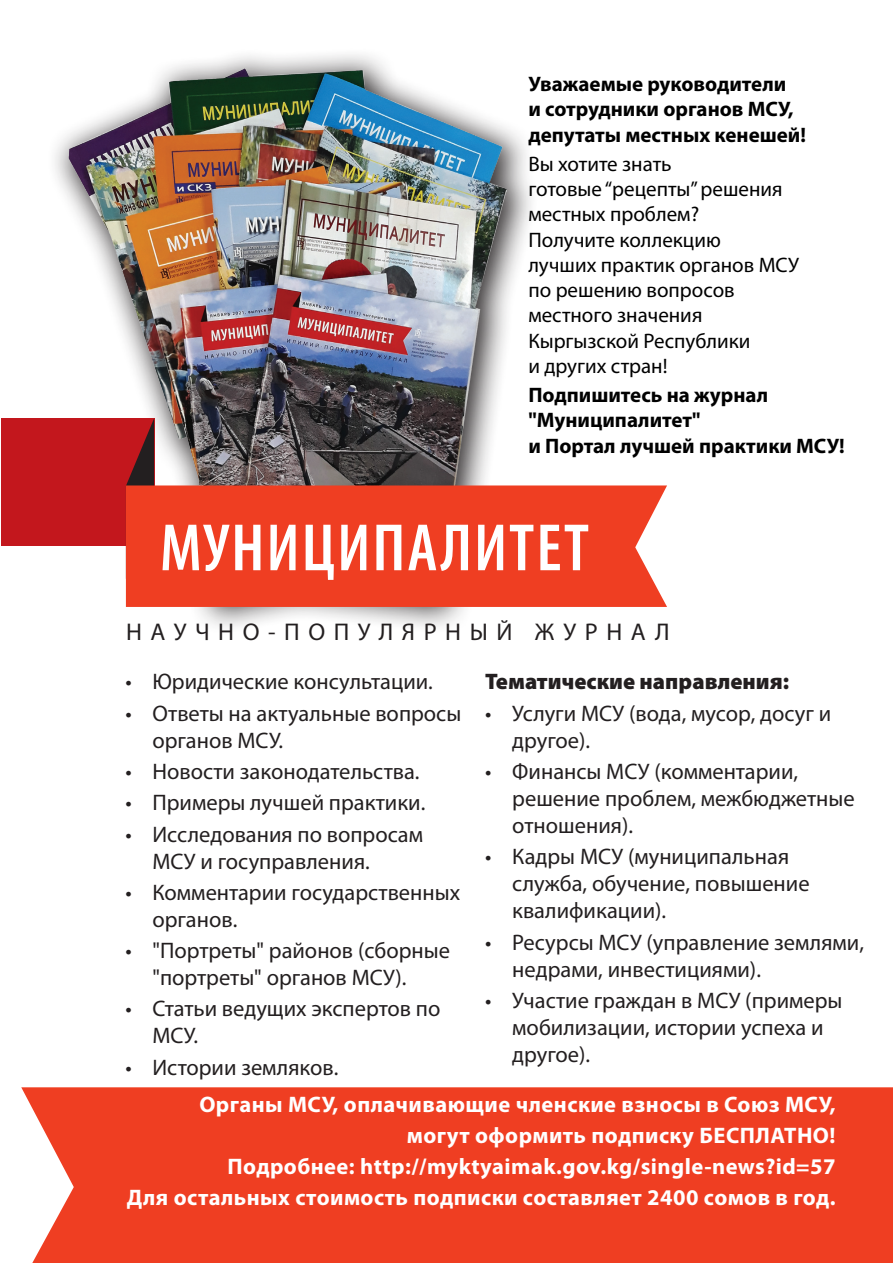
<style>
.page{position:relative;width:893px;height:1263px;background:#fff}
.page>*{position:absolute;margin:0;border:0;box-sizing:border-box;transform-origin:0 0}
.t1{font:600 condensed 67.5px "Myriad Pro";letter-spacing:.03em;color:#fff}
.t2{font:24.3px "Myriad Pro";letter-spacing:.35em;color:#231f20}
.t3{font:22.5px/27px "Myriad Pro";color:#231f20}
.t4{font:700 22.5px/31px "Myriad Pro";letter-spacing:.02em;color:#fff;text-align:right}
.t5{font:900 22.5px "Myriad Pro";color:#231f20}
.t6{font:21px/25.2px "Myriad Pro";color:#000}
.t7{font:700 21px/25.2px "Myriad Pro";color:#000}
</style>
<div class="page">
<div style="left:46px;top:47px;width:494px;height:588px;background:#231f20;opacity:.95"></div>
<img style="left:68px;top:68px;width:438px;height:533px">
<div style="left:1px;top:418px;width:153px;height:128px;background:#c3171d"></div>
<svg style="left:126px;top:419px;width:28px;height:66px"></svg>
<div style="left:126px;top:485px;width:541px;height:122px;background:#ef3e22"></div>
<div style="left:21px;top:1087px;width:872px;height:176px;background:#ef3e22"></div>
<p class="t7" style="left:528px;top:71px;width:279px">Уважаемые руководители<br>и сотрудники органов МСУ, депутаты местных кенешей!</p>
<p class="t6" style="left:528px;top:151px;width:272px">Вы хотите знать<br>готовые “рецепты” решения местных проблем?<br>Получите коллекцию<br>лучших практик органов МСУ по решению вопросов местного значения<br>Кыргызской Республики<br>и других стран!</p>
<p class="t7" style="left:528px;top:382px;width:318px">Подпишитесь на журнал "Муниципалитет"<br>и Портал лучшей практики МСУ!</p>
<h1 class="t1" style="left:160px;top:506px;width:431px">МУНИЦИПАЛИТЕТ</h1>
<p class="t2" style="left:126px;top:617px;width:545px">НАУЧНО-ПОПУЛЯРНЫЙ ЖУРНАЛ</p>
<p class="t3" style="left:125px;top:668px;width:309px">• Юридические консультации.</p>
<p class="t3" style="left:152px;top:699px;width:310px;text-indent:-27px">• Ответы на актуальные вопросы органов МСУ.</p>
<p class="t3" style="left:125px;top:758px;width:296px">• Новости законодательства.</p>
<p class="t3" style="left:125px;top:789px;width:301px">• Примеры лучшей практики.</p>
<p class="t3" style="left:152px;top:820px;width:272px;text-indent:-27px">• Исследования по вопросам<br>МСУ и госуправления.</p>
<p class="t3" style="left:152px;top:878px;width:309px;text-indent:-27px">• Комментарии государственных органов.</p>
<p class="t3" style="left:152px;top:937px;width:299px;text-indent:-27px">• "Портреты" районов (сборные "портреты" органов МСУ).</p>
<p class="t3" style="left:152px;top:995px;width:289px;text-indent:-27px">• Статьи ведущих экспертов по<br>МСУ.</p>
<p class="t3" style="left:125px;top:1053px;width:215px">• Истории земляков.</p>
<p class="t5" style="left:485px;top:667px;width:305px">Тематические направления:</p>
<p class="t3" style="left:512px;top:699px;width:321px;text-indent:-27px">• Услуги МСУ (вода, мусор, досуг и другое).</p>
<p class="t3" style="left:512px;top:758px;width:344px;text-indent:-27px">• Финансы МСУ (комментарии, решение проблем, межбюджетные отношения).</p>
<p class="t3" style="left:512px;top:843px;width:299px;text-indent:-27px">• Кадры МСУ (муниципальная служба, обучение, повышение квалификации).</p>
<p class="t3" style="left:512px;top:928px;width:353px;text-indent:-27px">• Ресурсы МСУ (управление землями, недрами, инвестициями).</p>
<p class="t3" style="left:512px;top:986px;width:332px;text-indent:-27px">• Участие граждан в МСУ (примеры мобилизации, истории успеха и другое).</p>
<p class="t4" style="left:127px;top:1088px;width:710px">Органы МСУ, оплачивающие членские взносы в Союз МСУ,<br>могут оформить подписку БЕСПЛАТНО!<br>Подробнее: http://myktyaimak.gov.kg/single-news?id=57<br>Для остальных стоимость подписки составляет 2400 сомов в год.</p>
</div>
